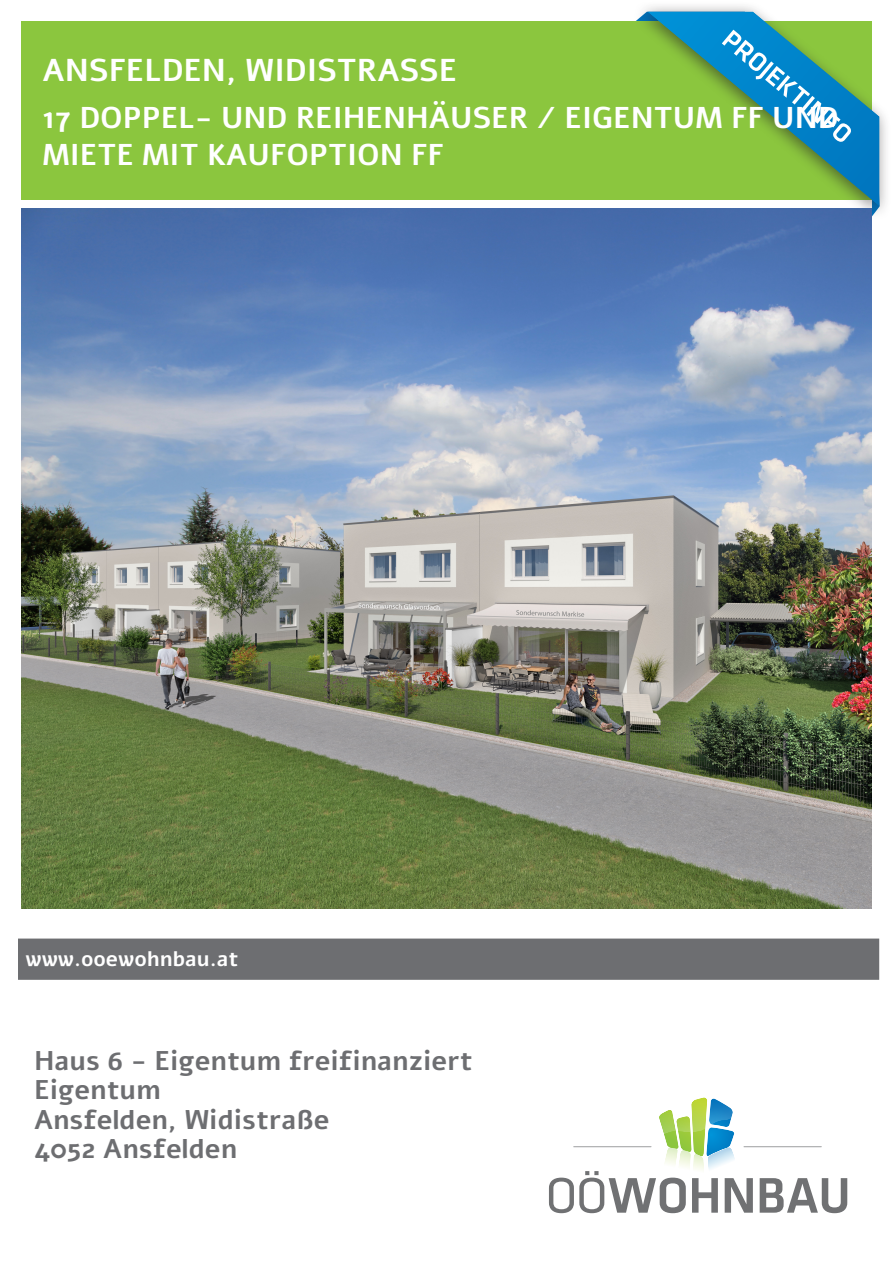
<style>
.page{position:relative;width:893px;height:1263px;background:#fff}
.page>*{position:absolute;margin:0;border:0;box-sizing:border-box;transform-origin:0 0}
.t1{font:700 31.5px "Alef";color:#fff}
.t2{font:700 30px/37.5px "Alef";color:#fff}
.t3{font:700 27px/29.5px "Alef";color:#6d6e71}
.t4{font:700 21px "Alef";color:#fff}
</style>
<div class="page">
<div style="left:21px;top:21px;width:851px;height:178px;background:#8bc63e"></div>
<hr style="left:744px;top:1146px;width:77px;height:1px;background:#9d9ea0">
<svg style="left:760px;top:1178px;width:87px;height:35px"></svg>
<svg style="left:549px;top:1097px;width:204px;height:116px"></svg>
<div style="left:633px;top:1px;width:258px;height:221px;background:#231f20;opacity:.55"></div>
<svg style="left:614px;top:12px;width:266px;height:210px"></svg>
<div style="left:26px;top:946px;width:846px;height:26px;background:#6d6e71"></div>
<div style="left:18px;top:938px;width:861px;height:42px;border:8px solid #6d6e71"></div>
<img style="left:21px;top:208px;width:851px;height:700px">
<div style="left:26px;top:946px;width:212px;height:26px;background:#6d6e71"></div>
<p class="t1" style="left:43px;top:49px;width:416px">ANSFELDEN, WIDISTRASSE</p>
<p class="t2" style="left:43px;top:99px;width:798px">17 DOPPEL- UND REIHENHÄUSER / EIGENTUM FF UND<br>MIETE MIT KAUFOPTION FF</p>
<p class="t4" style="left:26px;top:945px;width:214px">www.ooewohnbau.at</p>
<p class="t3" style="left:34px;top:1046px;width:440px">Haus 6 - Eigentum freifinanziert<br>Eigentum<br>Ansfelden, Widistraße<br>4052 Ansfelden</p>
</div>
